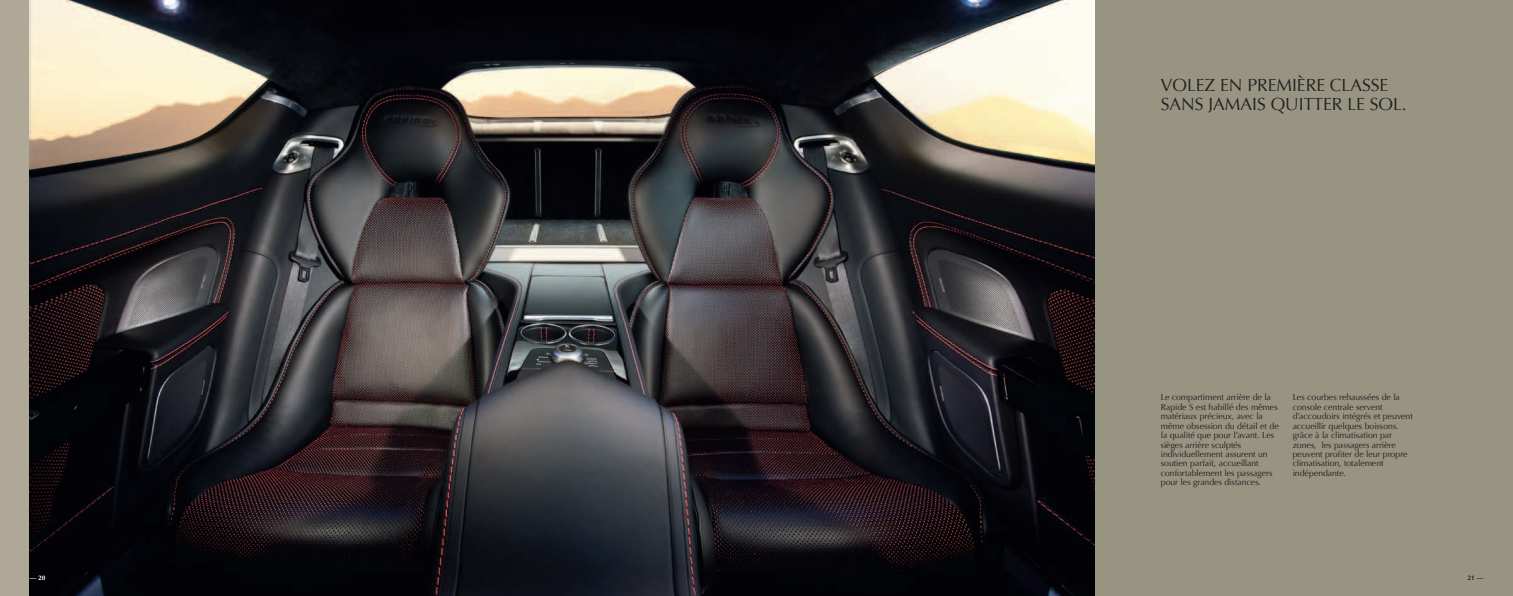
<style>
.page{position:relative;width:1513px;height:596px;background:#fff}
.page>*{position:absolute;margin:0;border:0;box-sizing:border-box;transform-origin:0 0}
.t1{font:17.5px/19.2px "Optima";color:#231f20}
.t2{font:8.75px/9.4px "Optima";letter-spacing:-.005em;color:#231f20}
.t3{font:700 6.56px "Optima";color:#fff}
.t4{font:700 6.56px "Optima";color:#231f20}
</style>
<div class="page">
<div style="left:0;top:0;width:30px;height:595px;background:#afa896"></div>
<div style="left:1095px;top:0;width:418px;height:595px;background:#979481"></div>
<img style="left:30px;top:0;width:1065px;height:595px">
<h1 class="t1" style="left:1161px;top:76px;width:248px">VOLEZ EN PREMIÈRE CLASSE<br>SANS JAMAIS QUITTER LE SOL.</h1>
<p class="t2" style="left:1161px;top:392px;width:119px">Le compartiment arrière de la<br>Rapide S est habillé des mêmes matériaux précieux, avec la même obsession du détail et de la qualité que pour l’avant. Les sièges arrière sculptés individuellement assurent un soutien parfait, accueillant confortablement les passagers pour les grandes distances.</p>
<p class="t2" style="left:1293px;top:392px;width:122px">Les courbes rehaussées de la console centrale servent d’accoudoirs intégrés et peuvent accueillir quelques boissons. grâce à la climatisation par zones, les passagers arrière peuvent profiter de leur propre climatisation, totalement indépendante.</p>
<p class="t3" style="left:30px;top:573px;width:17px">— 20</p>
<p class="t4" style="left:1468px;top:573px;width:17px">21 —</p>
</div>
